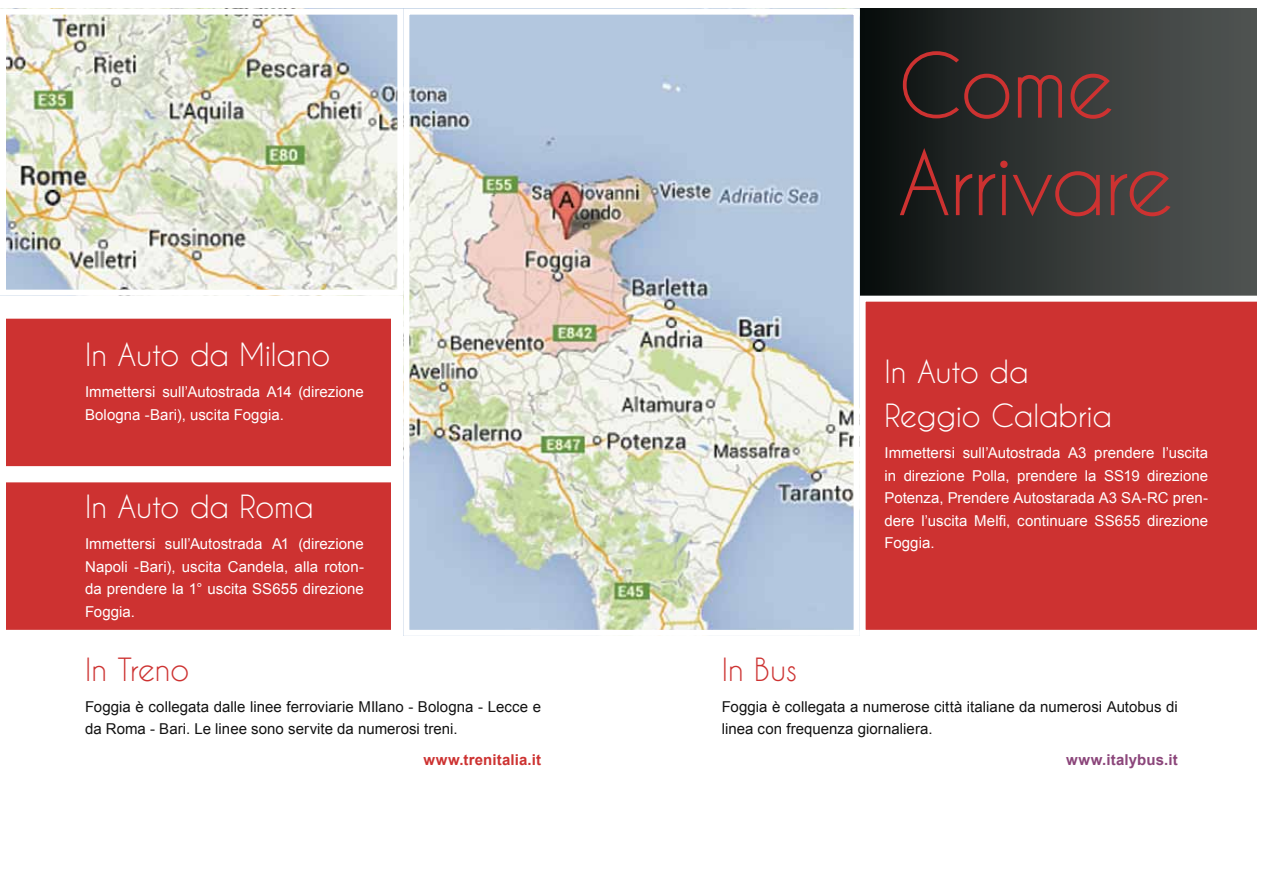
<style>
.page{position:relative;width:1263px;height:893px;background:#fff}
.page>*{position:absolute;margin:0;border:0;box-sizing:border-box;transform-origin:0 0}
.t1{font:84px/97.5px "Caviar Dreams";letter-spacing:-.02em;color:#cd3231}
.t2{font:30px/44.5px "Caviar Dreams";letter-spacing:-.01em;color:#fff}
.t3{font:30px "Caviar Dreams";letter-spacing:-.01em;color:#cd3231}
.t4{font:15px/22.5px "Arial";color:#fff;text-align:justify}
.t5{font:15px/22.5px "Arial";letter-spacing:.005em;color:#121212}
.t6{font:700 15px "Arial";letter-spacing:.01em;color:#cd3231}
.t7{font:700 15px "Arial";letter-spacing:.01em;color:#8b457a}
</style>
<div class="page">
<div style="left:860px;top:9px;width:396px;height:287px;background:linear-gradient(to right,#0c1110,#555957)"></div>
<hr style="left:1262px;top:0;width:1px;height:893px;background:#8b457a">
<img style="left:7px;top:16px;width:389px;height:273px">
<div style="left:0;top:9px;width:403px;height:287px;border:6px solid #fff"></div>
<img style="left:410px;top:16px;width:443px;height:613px">
<div style="left:403px;top:9px;width:457px;height:627px;border:6px solid #fff"></div>
<div style="left:863px;top:299px;width:397px;height:334px;background:#cd3231"></div>
<div style="left:860px;top:296px;width:403px;height:340px;border:6px solid #fff"></div>
<div style="left:3px;top:479px;width:391px;height:154px;background:#cd3231"></div>
<div style="left:0;top:476px;width:397px;height:160px;border:6px solid #fff"></div>
<div style="left:3px;top:316px;width:391px;height:153px;background:#cd3231"></div>
<div style="left:0;top:313px;width:397px;height:159px;border:6px solid #fff"></div>
<h2 class="t2" style="left:85px;top:332px;width:247px">In Auto da Milano</h2>
<p class="t4" style="left:85px;top:381px;width:280px">Immettersi sull’Autostrada A14 (direzione<br>Bologna -Bari), uscita Foggia.</p>
<h2 class="t2" style="left:85px;top:484px;width:230px">In Auto da Roma</h2>
<p class="t4" style="left:85px;top:533px;width:280px">Immettersi sull’Autostrada A1 (direzione Napoli -Bari), uscita Candela, alla roton&shy;da prendere la 1° uscita SS655 direzione Foggia.</p>
<h2 class="t3" style="left:85px;top:651px;width:106px">In Treno</h2>
<p class="t5" style="left:85px;top:695px;width:458px">Foggia è collegata dalle linee ferroviarie MIlano - Bologna - Lecce e da Roma - Bari. Le linee sono servite da numerosi treni.</p>
<p class="t6" style="left:423px;top:750px;width:119px">www.trenitalia.it</p>
<h1 class="t1" style="left:898px;top:35px;width:278px">Come<br>Arrivare</h1>
<h2 class="t2" style="left:884px;top:349px;width:229px">In Auto da<br>Reggio Calabria</h2>
<p class="t4" style="left:884px;top:442px;width:325px">Immettersi sull’Autostrada A3 prendere l’uscita in direzione Polla, prendere la SS19 direzione Potenza, Prendere Autostarada A3 SA-RC pren&shy;dere l’uscita Melfi, continuare SS655 direzione Foggia.</p>
<h2 class="t3" style="left:722px;top:651px;width:77px">In Bus</h2>
<p class="t5" style="left:722px;top:695px;width:458px">Foggia è collegata a numerose città italiane da numerosi Autobus di linea con frequenza giornaliera.</p>
<p class="t7" style="left:1066px;top:750px;width:113px">www.italybus.it</p>
</div>
